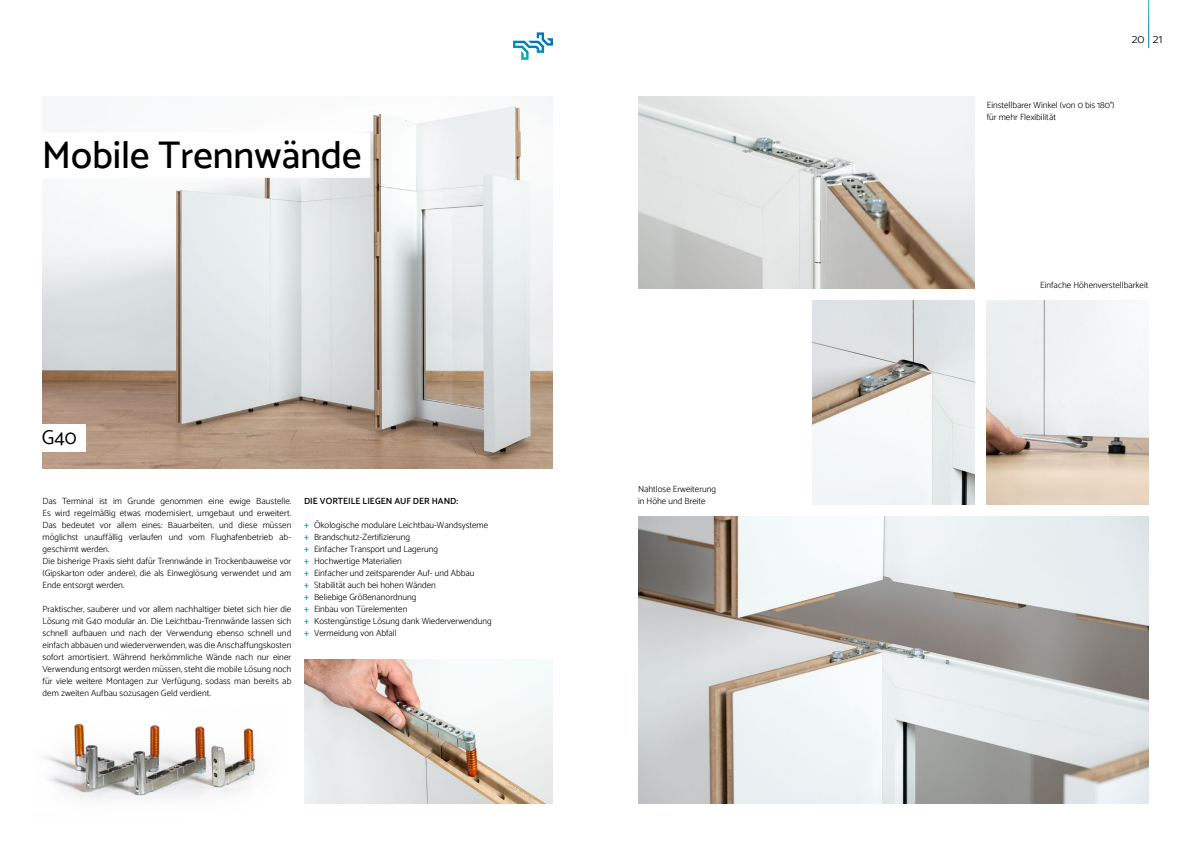
<style>
.page{position:relative;width:1191px;height:842px;background:#fff}
.page>*{position:absolute;margin:0;border:0;box-sizing:border-box;transform-origin:0 0}
.t1{font:500 38.4px "Catamaran";color:#000}
.t2{font:20px "Catamaran";color:#000}
.t3{font:300 12px "Catamaran";color:#000}
.t4{font:300 9px/12px "Catamaran";color:#000}
.t5{font:600 9px "Catamaran";color:#000}
.s1{font-weight:600;color:#10acac}
</style>
<div class="page">
<img style="left:43px;top:96px;width:510px;height:372px">
<img style="left:304px;top:660px;width:249px;height:144px">
<img style="left:43px;top:723px;width:214px;height:76px">
<div style="left:42px;top:133px;width:328px;height:45px;background:#fff"></div>
<div style="left:42px;top:424px;width:44px;height:28px;background:#fff"></div>
<svg style="left:513px;top:32px;width:40px;height:28px"></svg>
<img style="left:638px;top:516px;width:510px;height:288px">
<img style="left:986px;top:300px;width:162px;height:204px">
<img style="left:812px;top:300px;width:162px;height:204px">
<img style="left:638px;top:96px;width:336px;height:192px">
<h1 class="t1" style="left:42px;top:132px;width:321px">Mobile Trennwände</h1>
<h2 class="t2" style="left:42px;top:425px;width:36px">G40</h2>
<p class="t4" style="left:43px;top:495px;width:250px">Das Terminal ist im Grunde genommen eine ewige Baustelle.<br>Es wird regelmäßig etwas modernisiert, umgebaut und erweitert.<br>Das bedeutet vor allem eines: Bauarbeiten, und diese müssen möglichst unauffällig verlaufen und vom Flughafenbetrieb ab&shy;geschirmt werden.<br>Die bisherige Praxis sieht dafür Trennwände in Trockenbauweise vor (Gipskarton oder andere), die als Einweglösung verwendet und am Ende entsorgt werden.</p>
<p class="t4" style="left:43px;top:603px;width:250px;text-align:justify">Praktischer, sauberer und vor allem nachhaltiger bietet sich hier die Lösung mit G40 modular an. Die Leichtbau-Trennwände lassen sich schnell aufbauen und nach der Verwendung ebenso schnell und einfach abbauen und wiederverwenden, was die Anschaffungskosten sofort amortisiert. Während herkömmliche Wände nach nur einer Verwendung entsorgt werden müssen, steht die mobile Lösung noch für viele weitere Montagen zur Verfügung, sodass man bereits ab dem zweiten Aufbau sozusagen Geld verdient.</p>
<p class="t5" style="left:304px;top:496px;width:155px">DIE VORTEILE LIEGEN AUF DER HAND:</p>
<p class="t4" style="left:304px;top:519px;width:189px"><span class="s1">+</span> Ökologische modulare Leichtbau-Wandsysteme <span class="s1">+</span> Brandschutz-Zertifizierung<br><span class="s1">+</span> Einfacher Transport und Lagerung<br><span class="s1">+</span> Hochwertige Materialien<br><span class="s1">+</span> Einfacher und zeitsparender Auf- und Abbau<br><span class="s1">+</span> Stabilität auch bei hohen Wänden<br><span class="s1">+</span> Beliebige Größenanordnung<br><span class="s1">+</span> Einbau von Türelementen<br><span class="s1">+</span> Kostengünstige Lösung dank Wiederverwendung <span class="s1">+</span> Vermeidung von Abfall</p>
<p class="t4" style="left:638px;top:483px;width:79px">Nahtlose Erweiterung in Höhe und Breite</p>
<h3 class="t3" style="left:1131px;top:32px;width:32px">20 21</h3>
<p class="t4" style="left:986px;top:99px;width:129px">Einstellbarer Winkel (von 0 bis 180°) für mehr Flexibilität</p>
<p class="t4" style="left:1040px;top:279px;width:110px">Einfache Höhenverstellbarkeit</p>
</div>
